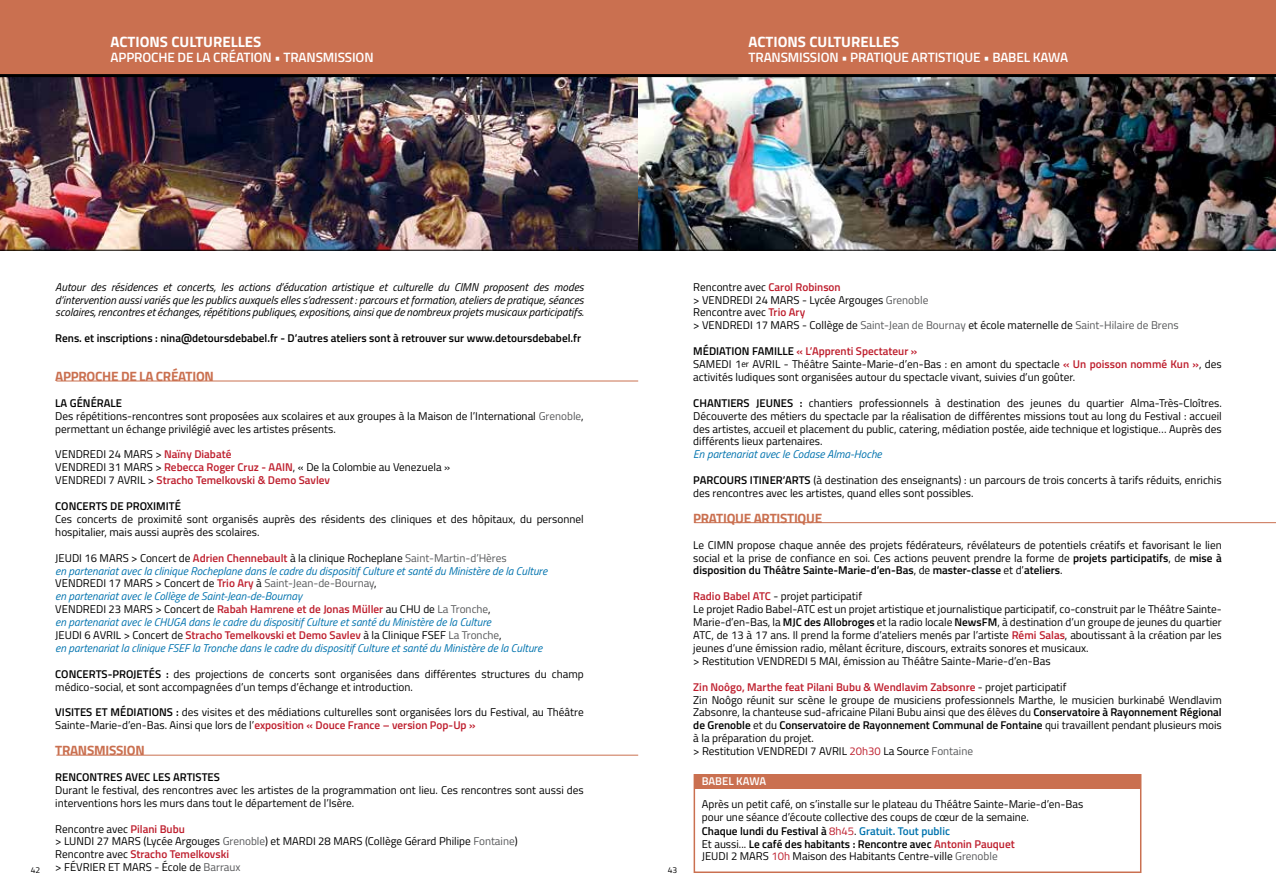
<style>
.page{position:relative;width:1276px;height:893px;background:#fff}
.page>*{position:absolute;margin:0;border:0;box-sizing:border-box;transform-origin:0 0}
.t1{font:700 15px "Titillium Web";color:#fff}
.t2{font:600 13.5px "Titillium Web";letter-spacing:-.01em;color:#fff}
.t3{font:700 13.5px "Titillium Web";letter-spacing:-.02em;color:#ca7050}
.t4{font:11.25px/12.9px "Titillium Web";color:#000}
.t5{font:italic 11.25px/12.9px "Titillium Web";color:#0073ae}
.t6{font:italic 11.25px/12.9px "Titillium Web";color:#000;text-align:justify}
.t7{font:600 11.25px "Titillium Web";color:#000}
.t8{font:600 11.25px "Titillium Web";color:#fff}
.t9{font:8.4px "Titillium Web";color:#000}
.s1{font-weight:600}
.s2{color:#58595b}
.s3{font-weight:600;color:#be1e2d}
.s4{font-style:normal;color:#000}
.s5{font-weight:600;font-style:normal;color:#be1e2d}
.s6{font-style:normal;color:#58595b}
.s7{font-size:9px}
.s8{color:#be1e2d}
.s9{font-weight:600;color:#0073ae}
</style>
<div class="page">
<div style="left:694px;top:775px;width:446px;height:14px;background:#ca7050"></div>
<img style="left:0;top:77px;width:1276px;height:173px">
<div style="left:0;top:0;width:1276px;height:76px;background:#ca7050"></div>
<hr style="left:0;top:74px;width:1276px;height:3px;background:#000">
<hr style="left:0;top:250px;width:1276px;height:1px;background:#000">
<hr style="left:56px;top:381px;width:582px;height:1px;background:#ca7050">
<hr style="left:694px;top:522px;width:582px;height:1px;background:#ca7050">
<hr style="left:56px;top:755px;width:582px;height:1px;background:#ca7050">
<div style="left:693px;top:774px;width:448px;height:99px;border:2px solid #ca7050"></div>
<h1 class="t1" style="left:111px;top:30px;width:152px">ACTIONS CULTURELLES</h1>
<p class="t2" style="left:111px;top:47px;width:264px">APPROCHE DE LA CRÉATION • TRANSMISSION</p>
<h1 class="t1" style="left:748px;top:30px;width:152px">ACTIONS CULTURELLES</h1>
<p class="t2" style="left:748px;top:47px;width:321px">TRANSMISSION • PRATIQUE ARTISTIQUE • BABEL KAWA</p>
<p class="t9" style="left:31px;top:863px;width:11px">42</p>
<p class="t6" style="left:55px;top:280px;width:530px">Autour des résidences et concerts, les actions d’éducation artistique et culturelle du CIMN proposent des modes d’intervention aussi variés que les publics auxquels elles s’adressent : parcours et formation, ateliers de pratique, séances scolaires, rencontres et échanges, répétitions publiques, expositions, ainsi que de nombreux projets musicaux participatifs.</p>
<p class="t7" style="left:55px;top:330px;width:527px">Rens. et inscriptions : nina@detoursdebabel.fr - D’autres ateliers sont à retrouver sur www.detoursdebabel.fr</p>
<p class="t3" style="left:55px;top:366px;width:160px">APPROCHE DE LA CRÉATION</p>
<p class="t4" style="left:55px;top:396px;width:530px"><span class="s1">LA GÉNÉRALE<br></span>Des répétitions-rencontres sont proposées aux scolaires et aux groupes à la Maison de l’International <span class="s2">Grenoble</span>, permettant un échange privilégié avec les artistes présents.</p>
<p class="t4" style="left:55px;top:447px;width:396px">VENDREDI 24 MARS &gt; <span class="s3">Naïny Diabaté<br></span>VENDREDI 31 MARS &gt; <span class="s3">Rebecca Roger Cruz - AAIN</span>, « De la Colombie au Venezuela »<br>VENDREDI 7 AVRIL &gt; <span class="s3">Stracho Temelkovski &amp; Demo Savlev</span></p>
<p class="t7" style="left:55px;top:498px;width:127px">CONCERTS DE PROXIMITÉ</p>
<p class="t4" style="left:55px;top:512px;width:530px">Ces concerts de proximité sont organisés auprès des résidents des cliniques et des hôpitaux, du personnel hospitalier, mais aussi auprès des scolaires.</p>
<p class="t5" style="left:55px;top:551px;width:493px"><span class="s4">JEUDI 16 MARS &gt; Concert de</span> <span class="s5">Adrien Chennebault</span> <span class="s4">à la clinique Rocheplane</span> <span class="s6">Saint-Martin-d’Hères<br></span>en partenariat avec la clinique Rocheplane dans le cadre du dispositif Culture et santé du Ministère de la Culture <span class="s4">VENDREDI 17 MARS &gt; Concert de</span> <span class="s5">Trio Ary</span> <span class="s4">à</span> <span class="s6">Saint-Jean-de-Bournay</span><span class="s4">,<br></span>en partenariat avec le Collège de Saint-Jean-de-Bournay<br><span class="s4">VENDREDI 23 MARS &gt; Concert de</span> <span class="s5">Rabah Hamrene et de Jonas Müller</span> <span class="s4">au CHU de</span> <span class="s6">La Tronche</span><span class="s4">,<br></span>en partenariat avec le CHUGA dans le cadre du dispositif Culture et santé du Ministère de la Culture<br><span class="s4">JEUDI 6 AVRIL &gt; Concert de</span> <span class="s5">Stracho Temelkovski et Demo Savlev</span> <span class="s4">à la Clinique FSEF</span> <span class="s6">La Tronche</span><span class="s4">,<br></span>en partenariat la clinique FSEF la Tronche dans le cadre du dispositif Culture et santé du Ministère de la Culture</p>
<p class="t4" style="left:55px;top:667px;width:530px"><span class="s1">CONCERTS-PROJETÉS :</span> des projections de concerts sont organisées dans différentes structures du champ médico-social, et sont accompagnées d’un temps d’échange et introduction.</p>
<p class="t4" style="left:55px;top:705px;width:530px"><span class="s1">VISITES ET MÉDIATIONS :</span> des visites et des médiations culturelles sont organisées lors du Festival, au Théâtre<br>Sainte-Marie-d’en-Bas. Ainsi que lors de l’<span class="s3">exposition « Douce France – version Pop-Up »</span></p>
<p class="t3" style="left:55px;top:740px;width:91px">TRANSMISSION</p>
<p class="t7" style="left:55px;top:768px;width:166px">RENCONTRES AVEC LES ARTISTES</p>
<p class="t4" style="left:55px;top:783px;width:530px">Durant le festival, des rencontres avec les artistes de la programmation ont lieu. Ces rencontres sont aussi des interventions hors les murs dans tout le département de l’Isère.</p>
<p class="t4" style="left:55px;top:822px;width:464px">Rencontre avec <span class="s3">Pilani Bubu<br></span>&gt; LUNDI 27 MARS (Lycée Argouges <span class="s2">Grenoble</span>) et MARDI 28 MARS (Collège Gérard Philipe <span class="s2">Fontaine</span>)<br>Rencontre avec <span class="s3">Stracho Temelkovski<br></span>&gt; FÉVRIER ET MARS - École de <span class="s2">Barraux</span></p>
<p class="t9" style="left:668px;top:863px;width:11px">43</p>
<p class="t4" style="left:693px;top:280px;width:487px">Rencontre avec <span class="s3">Carol Robinson<br></span>&gt; VENDREDI 24 MARS - Lycée Argouges <span class="s2">Grenoble<br></span>Rencontre avec <span class="s3">Trio Ary<br></span>&gt; VENDREDI 17 MARS - Collège de <span class="s2">Saint-Jean de Bournay</span> et école maternelle de <span class="s2">Saint-Hilaire de Brens</span></p>
<p class="t4" style="left:693px;top:344px;width:530px"><span class="s1">MÉDIATION FAMILLE</span> <span class="s3">« L’Apprenti Spectateur »<br></span>SAMEDI 1<span class="s7">er</span> AVRIL - Théâtre Sainte-Marie-d’en-Bas : en amont du spectacle <span class="s3">« Un poisson nommé Kun »</span>, des activités ludiques sont organisées autour du spectacle vivant, suivies d’un goûter.</p>
<p class="t4" style="left:693px;top:396px;width:530px;text-align:justify"><span class="s1">CHANTIERS JEUNES :</span> chantiers professionnels à destination des jeunes du quartier Alma-Très-Cloîtres.<br>Découverte des métiers du spectacle par la réalisation de différentes missions tout au long du Festival : accueil des artistes, accueil et placement du public, catering, médiation postée, aide technique et logistique… Auprès des différents lieux partenaires.</p>
<p class="t5" style="left:693px;top:447px;width:190px">En partenariat avec le Codase Alma-Hoche</p>
<p class="t4" style="left:693px;top:473px;width:530px"><span class="s1">PARCOURS ITINER’ARTS</span> (à destination des enseignants) : un parcours de trois concerts à tarifs réduits, enrichis des rencontres avec les artistes, quand elles sont possibles.</p>
<p class="t3" style="left:693px;top:508px;width:130px">PRATIQUE ARTISTIQUE</p>
<p class="t4" style="left:693px;top:538px;width:530px;text-align:justify">Le CIMN propose chaque année des projets fédérateurs, révélateurs de potentiels créatifs et favorisant le lien social et la prise de confiance en soi. Ces actions peuvent prendre la forme de <span class="s1">projets participatifs</span>, de <span class="s1">mise à disposition du Théâtre Sainte-Marie-d’en-Bas</span>, de <span class="s1">master-classe</span> et d’<span class="s1">ateliers</span>.</p>
<p class="t4" style="left:693px;top:589px;width:530px"><span class="s3">Radio Babel ATC</span> - projet participatif<br>Le projet Radio Babel-ATC est un projet artistique et journalistique participatif, co-construit par le Théâtre Sainte-Marie-d’en-Bas, la <span class="s1">MJC des Allobroges</span> et la radio locale <span class="s1">NewsFM</span>, à destination d’un groupe de jeunes du quartier ATC, de 13 à 17 ans. Il prend la forme d’ateliers menés par l’artiste <span class="s3">Rémi Salas</span>, aboutissant à la création par les jeunes d’une émission radio, mêlant écriture, discours, extraits sonores et musicaux.<br>&gt; Restitution VENDREDI 5 MAI, émission au Théâtre Sainte-Marie-d’en-Bas</p>
<p class="t4" style="left:693px;top:680px;width:530px"><span class="s3">Zin Noôgo, Marthe feat Pilani Bubu &amp; Wendlavim Zabsonre</span> - projet participatif<br>Zin Noôgo réunit sur scène le groupe de musiciens professionnels Marthe, le musicien burkinabé Wendlavim Zabsonre, la chanteuse sud-africaine Pilani Bubu ainsi que des élèves du <span class="s1">Conservatoire à Rayonnement Régional de Grenoble</span> et du <span class="s1">Conservatoire de Rayonnement Communal de Fontaine</span> qui travaillent pendant plusieurs mois à la préparation du projet.<br>&gt; Restitution VENDREDI 7 AVRIL <span class="s8">20h30</span> La Source <span class="s2">Fontaine</span></p>
<p class="t8" style="left:702px;top:773px;width:66px">BABEL KAWA</p>
<p class="t4" style="left:702px;top:797px;width:383px">Après un petit café, on s’installe sur le plateau du Théâtre Sainte-Marie-d’en-Bas pour une séance d’écoute collective des coups de cœur de la semaine.<br><span class="s1">Chaque lundi du Festival à</span> <span class="s8">8h45</span>. <span class="s9">Gratuit. Tout public<br></span>Et aussi... <span class="s1">Le café des habitants : Rencontre avec</span> <span class="s3">Antonin Pauquet<br></span>JEUDI 2 MARS <span class="s8">10h</span> Maison des Habitants Centre-ville <span class="s2">Grenoble</span></p>
</div>
